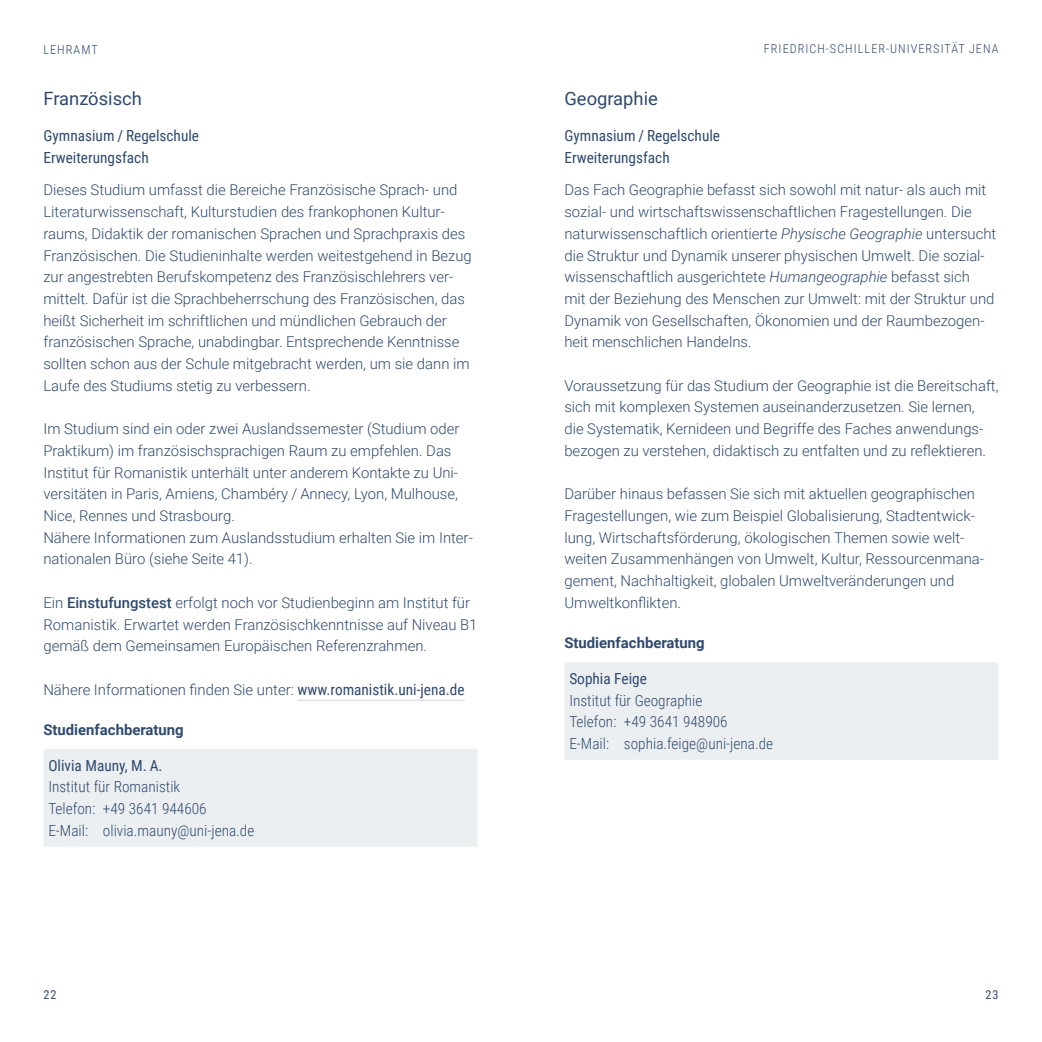
<style>
.page{position:relative;width:1042px;height:1042px;background:#fff}
.page>*{position:absolute;margin:0;border:0;box-sizing:border-box;transform-origin:0 0}
.h3_idx{font:18.38px "Roboto";color:#2f4a6d}
.p_address_4rows{font:300 15.4px/21.7px "Roboto Condensed";color:#2f4a6d}
.p_tagline{font:15.4px/21.7px "Roboto Condensed";color:#2f4a6d}
.t1{font:300 14.88px/21.7px "Roboto";color:#2f4a6d}
.t2{font:700 14.88px "Roboto";color:#2f4a6d}
.t3{font:300 12.25px "Roboto Condensed";letter-spacing:.085em;color:#2f4a6d}
.t4{font:12.25px "Roboto Condensed";color:#2f4a6d}
.s1{font-weight:500}
.s2{font-family:"Roboto Condensed";font-weight:400;font-size:15.4px}
.s3{font-weight:400}
.s4{font-style:italic}
</style>
<div class="page">
<hr style="left:297px;top:700px;width:168px;height:1px;background:#dadee5">
<div style="left:43px;top:749px;width:434px;height:97px;background:#eceff2"></div>
<div style="left:564px;top:662px;width:434px;height:98px;background:#eceff2"></div>
<p class="t3" style="left:43px;top:41px;width:56px">Lehramt</p>
<p class="h3_idx" style="left:43px;top:86px;width:100px">Französisch</p>
<p class="p_tagline" style="left:43px;top:124px;width:157px">Gymnasium / Regelschule<br>Erweiterungsfach</p>
<p class="t1" style="left:43px;top:179px;width:430px">Dieses Studium umfasst die Bereiche Französische Sprach- und Literaturwissenschaft, Kulturstudien des frankophonen Kultur&shy;raums, Didaktik der romanischen Sprachen und Sprachpraxis des Französischen. Die Studieninhalte werden weitestgehend in Bezug zur angestrebten Berufskompetenz des Französischlehrers ver&shy;mittelt. Dafür ist die Sprachbeherrschung des Französischen, das heißt Sicherheit im schriftlichen und mündlichen Gebrauch der französischen Sprache, unabdingbar. Entsprechende Kenntnisse sollten schon aus der Schule mitgebracht werden, um sie dann im Laufe des Studiums stetig zu verbessern.</p>
<p class="t1" style="left:43px;top:417px;width:418px">Im Studium sind ein oder zwei Auslandssemester (Studium oder Praktikum) im französischsprachigen Raum zu empfehlen. Das Institut für Romanistik unterhält unter anderem Kontakte zu Uni&shy;versitäten in Paris, Amiens, Chambéry / Annecy, Lyon, Mulhouse, Nice, Rennes und Strasbourg.</p>
<p class="t1" style="left:43px;top:526px;width:431px">Nähere Informationen zum Auslandsstudium erhalten Sie im Inter&shy;nationalen Büro (siehe Seite 41).</p>
<p class="t1" style="left:43px;top:591px;width:435px">Ein <span class="s1">Einstufungstest</span> erfolgt noch vor Studienbeginn am Institut für<br>Romanistik. Erwartet werden Französischkenntnisse auf Niveau B1 gemäß dem Gemeinsamen Europäischen Referenzrahmen.</p>
<p class="t1" style="left:43px;top:678px;width:423px">Nähere Informationen finden Sie unter: <span class="s2">www.romanistik.uni-jena.de</span></p>
<h4 class="t2" style="left:43px;top:719px;width:142px">Studienfachberatung</h4>
<p class="p_address_4rows" style="left:48px;top:754px;width:208px"><span class="s3">Olivia Mauny, M. A.<br></span>Institut für Romanistik<br>Telefon: +49 3641 944606<br>E-Mail: olivia.mauny@uni-jena.de</p>
<p class="t3" style="left:764px;top:40px;width:236px">FRIEDRICH-SCHILLER-UNIVERSITÄT JENA</p>
<p class="h3_idx" style="left:564px;top:86px;width:95px">Geographie</p>
<p class="p_tagline" style="left:564px;top:124px;width:157px">Gymnasium / Regelschule<br>Erweiterungsfach</p>
<p class="t1" style="left:564px;top:179px;width:433px">Das Fach Geographie befasst sich sowohl mit natur- als auch mit sozial- und wirtschaftswissenschaftlichen Fragestellungen. Die naturwissenschaftlich orientierte <span class="s4">Physische Geographie</span> untersucht die Struktur und Dynamik unserer physischen Umwelt. Die sozial&shy;wissenschaftlich ausgerichtete <span class="s4">Humangeographie</span> befasst sich<br>mit der Beziehung des Menschen zur Umwelt: mit der Struktur und Dynamik von Gesellschaften, Ökonomien und der Raumbezogen&shy;heit menschlichen Handelns.</p>
<p class="t1" style="left:564px;top:374px;width:436px">Voraussetzung für das Studium der Geographie ist die Bereitschaft, sich mit komplexen Systemen auseinanderzusetzen. Sie lernen,<br>die Systematik, Kernideen und Begriffe des Faches anwendungs&shy;bezogen zu verstehen, didaktisch zu entfalten und zu reflektieren.</p>
<p class="t1" style="left:564px;top:482px;width:420px">Darüber hinaus befassen Sie sich mit aktuellen geographischen Fragestellungen, wie zum Beispiel Globalisierung, Stadtentwick&shy;lung, Wirtschaftsförderung, ökologischen Themen sowie welt&shy;weiten Zusammenhängen von Umwelt, Kultur, Ressourcenmana&shy;gement, Nachhaltigkeit, globalen Umweltveränderungen und Umweltkonflikten.</p>
<h4 class="t2" style="left:564px;top:632px;width:142px">Studienfachberatung</h4>
<p class="p_address_4rows" style="left:569px;top:667px;width:205px"><span class="s3">Sophia Feige<br></span>Institut für Geographie<br>Telefon: +49 3641 948906<br>E-Mail: sophia.feige@uni-jena.de</p>
<p class="t4" style="left:43px;top:985px;width:15px">22</p>
<p class="t4" style="left:985px;top:985px;width:15px">23</p>
</div>
